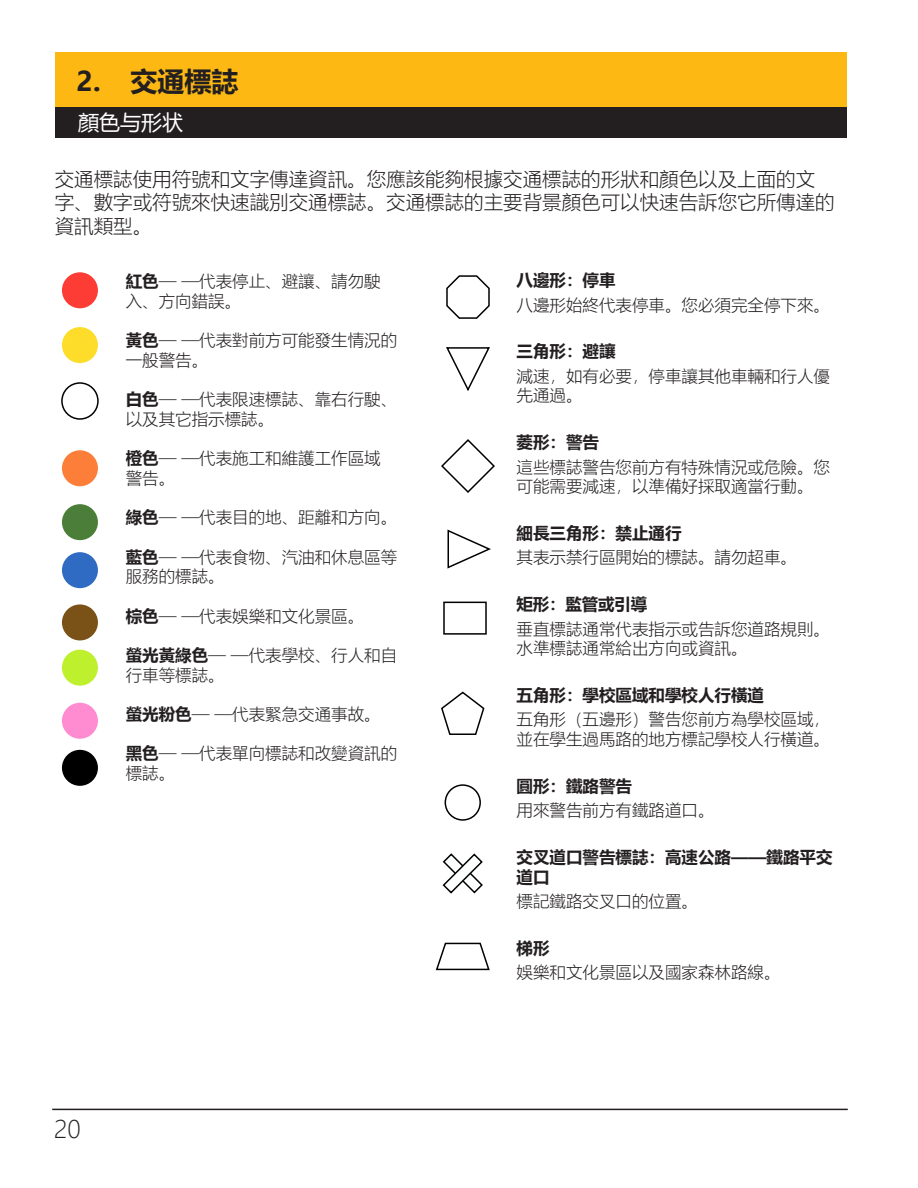
<style>
.page{position:relative;width:918px;height:1188px;background:#fff}
.page>*{position:absolute;margin:0;border:0;box-sizing:border-box;transform-origin:0 0}
.Traffic_Signs_-_Section_Header{font:700 27px "Microsoft Ya Hei";color:#231f20}
.t1{font:300 24px "Microsoft Ya Hei";color:#231f20}
.Traffic_Signs_-_Subheader{font:21px "Microsoft Ya Hei";color:#fff}
.Signs_Subheader_Text{font:300 19.5px/23.4px "Microsoft Ya Hei";color:#231f20}
.Traffic_Signs{font:300 16.5px/19.8px "Microsoft Ya Hei";color:#231f20}
.Traffic_Signs_-_Colors{font:300 16.5px/19.8px "Microsoft Ya Hei";color:#231f20}
.Paragraph_Style_5{font:700 16.5px/19.8px "Microsoft Ya Hei";color:#231f20}
.s1{font-weight:700}
</style>
<div class="page">
<hr style="left:52px;top:1109px;width:796px;height:1px;background:#231f20">
<div style="left:55px;top:52px;width:792px;height:58px;background:#fdb813"></div>
<div style="left:55px;top:107px;width:792px;height:30px;background:#231f20"></div>
<div style="left:62px;top:272px;width:36px;height:36px;background:#fd3c36;border-radius:50%"></div>
<div style="left:62px;top:327px;width:36px;height:36px;background:#fddd29;border-radius:50%"></div>
<div style="left:62px;top:450px;width:36px;height:36px;background:#fd7e39;border-radius:50%"></div>
<div style="left:62px;top:504px;width:36px;height:36px;background:#4a7e39;border-radius:50%"></div>
<div style="left:61px;top:382px;width:38px;height:38px;border:2px solid #000;border-radius:50%"></div>
<div style="left:62px;top:552px;width:36px;height:36px;background:#2f6bc3;border-radius:50%"></div>
<div style="left:62px;top:604px;width:36px;height:36px;background:#7a5116;border-radius:50%"></div>
<div style="left:62px;top:650px;width:36px;height:36px;background:#bef02e;border-radius:50%"></div>
<div style="left:62px;top:703px;width:36px;height:36px;background:#ff8bd0;border-radius:50%"></div>
<div style="left:62px;top:750px;width:36px;height:36px;background:#000;border-radius:50%"></div>
<svg style="left:446px;top:275px;width:44px;height:44px"></svg>
<svg style="left:446px;top:347px;width:44px;height:44px"></svg>
<svg style="left:441px;top:439px;width:54px;height:54px"></svg>
<div style="left:443px;top:602px;width:44px;height:33px;border:2px solid #000002"></div>
<svg style="left:447px;top:529px;width:44px;height:40px"></svg>
<svg style="left:435px;top:942px;width:55px;height:29px"></svg>
<svg style="left:441px;top:691px;width:44px;height:44px"></svg>
<div style="left:445px;top:784px;width:36px;height:37px;border:2px solid #000002;border-radius:50%"></div>
<svg style="left:442px;top:853px;width:41px;height:41px"></svg>
<p class="Traffic_Signs_-_Section_Header" style="left:77px;top:63px;width:164px">2. 交通標誌</p>
<p class="Traffic_Signs_-_Subheader" style="left:78px;top:108px;width:106px">顏色与形状</p>
<p class="Signs_Subheader_Text" style="left:55px;top:167px;width:781px">交通標誌使用符號和文字傳達資訊。您應該能夠根據交通標誌的形狀和顏色以及上面的文字、數字或符號來快速識別交通標誌。交通標誌的主要背景顏色可以快速告訴您它所傳達的資訊類型。</p>
<p class="Paragraph_Style_5" style="left:517px;top:270px;width:100px">八邊形：停車</p>
<p class="Traffic_Signs" style="left:517px;top:294px;width:315px">八邊形始終代表停車。您必須完全停下來。</p>
<p class="Paragraph_Style_5" style="left:517px;top:341px;width:100px">三角形：避讓</p>
<p class="Traffic_Signs" style="left:517px;top:365px;width:315px">減速，如有必要，停車讓其他車輛和行人優先通過。</p>
<p class="Paragraph_Style_5" style="left:517px;top:432px;width:84px">菱形：警告</p>
<p class="Traffic_Signs" style="left:517px;top:456px;width:315px">這些標誌警告您前方有特殊情況或危險。您可能需要減速，以準備好採取適當行動。</p>
<p class="Paragraph_Style_5" style="left:517px;top:523px;width:166px">細長三角形：禁止通行</p>
<p class="Traffic_Signs" style="left:517px;top:547px;width:282px">其表示禁行區開始的標誌。請勿超車。</p>
<p class="Paragraph_Style_5" style="left:517px;top:594px;width:132px">矩形：監管或引導</p>
<p class="Traffic_Signs" style="left:517px;top:618px;width:315px">垂直標誌通常代表指示或告訴您道路規則。水準標誌通常給出方向或資訊。</p>
<p class="Paragraph_Style_5" style="left:517px;top:685px;width:249px">五角形：學校區域和學校人行橫道</p>
<p class="Traffic_Signs" style="left:517px;top:709px;width:315px">五角形（五邊形）警告您前方為學校區域，並在學生過馬路的地方標記學校人行橫道。</p>
<p class="Paragraph_Style_5" style="left:517px;top:776px;width:117px">圓形：鐵路警告</p>
<p class="Traffic_Signs" style="left:517px;top:800px;width:199px">用來警告前方有鐵路道口。</p>
<p class="Paragraph_Style_5" style="left:517px;top:847px;width:318px">交叉道口警告標誌：高速公路——鐵路平交道口</p>
<p class="Traffic_Signs" style="left:517px;top:891px;width:183px">標記鐵路交叉口的位置。</p>
<p class="Paragraph_Style_5" style="left:517px;top:938px;width:34px">梯形</p>
<p class="Traffic_Signs" style="left:517px;top:962px;width:265px">娛樂和文化景區以及國家森林路線。</p>
<p class="Traffic_Signs_-_Colors" style="left:126px;top:271px;width:257px"><span class="s1">紅色</span>— —代表停止、避讓、請勿駛入、方向錯誤。</p>
<p class="Traffic_Signs_-_Colors" style="left:126px;top:330px;width:273px"><span class="s1">黃色</span>— —代表對前方可能發生情況的一般警告。</p>
<p class="Traffic_Signs_-_Colors" style="left:126px;top:389px;width:273px"><span class="s1">白色</span>— —代表限速標誌、靠右行駛、以及其它指示標誌。</p>
<p class="Traffic_Signs_-_Colors" style="left:126px;top:448px;width:257px"><span class="s1">橙色</span>— —代表施工和維護工作區域警告。</p>
<p class="Traffic_Signs_-_Colors" style="left:126px;top:507px;width:273px"><span class="s1">綠色</span>— —代表目的地、距離和方向。</p>
<p class="Traffic_Signs_-_Colors" style="left:126px;top:547px;width:273px"><span class="s1">藍色</span>— —代表食物、汽油和休息區等服務的標誌。</p>
<p class="Traffic_Signs_-_Colors" style="left:126px;top:606px;width:240px"><span class="s1">棕色</span>— —代表娛樂和文化景區。</p>
<p class="Traffic_Signs_-_Colors" style="left:126px;top:645px;width:273px"><span class="s1">螢光黃綠色</span>— —代表學校、行人和自行車等標誌。</p>
<p class="Traffic_Signs_-_Colors" style="left:126px;top:704px;width:257px"><span class="s1">螢光粉色</span>— —代表緊急交通事故。</p>
<p class="Traffic_Signs_-_Colors" style="left:126px;top:743px;width:273px"><span class="s1">黑色</span>— —代表單向標誌和改變資訊的標誌。</p>
<h2 class="t1" style="left:54px;top:1113px;width:28px">20</h2>
</div>
